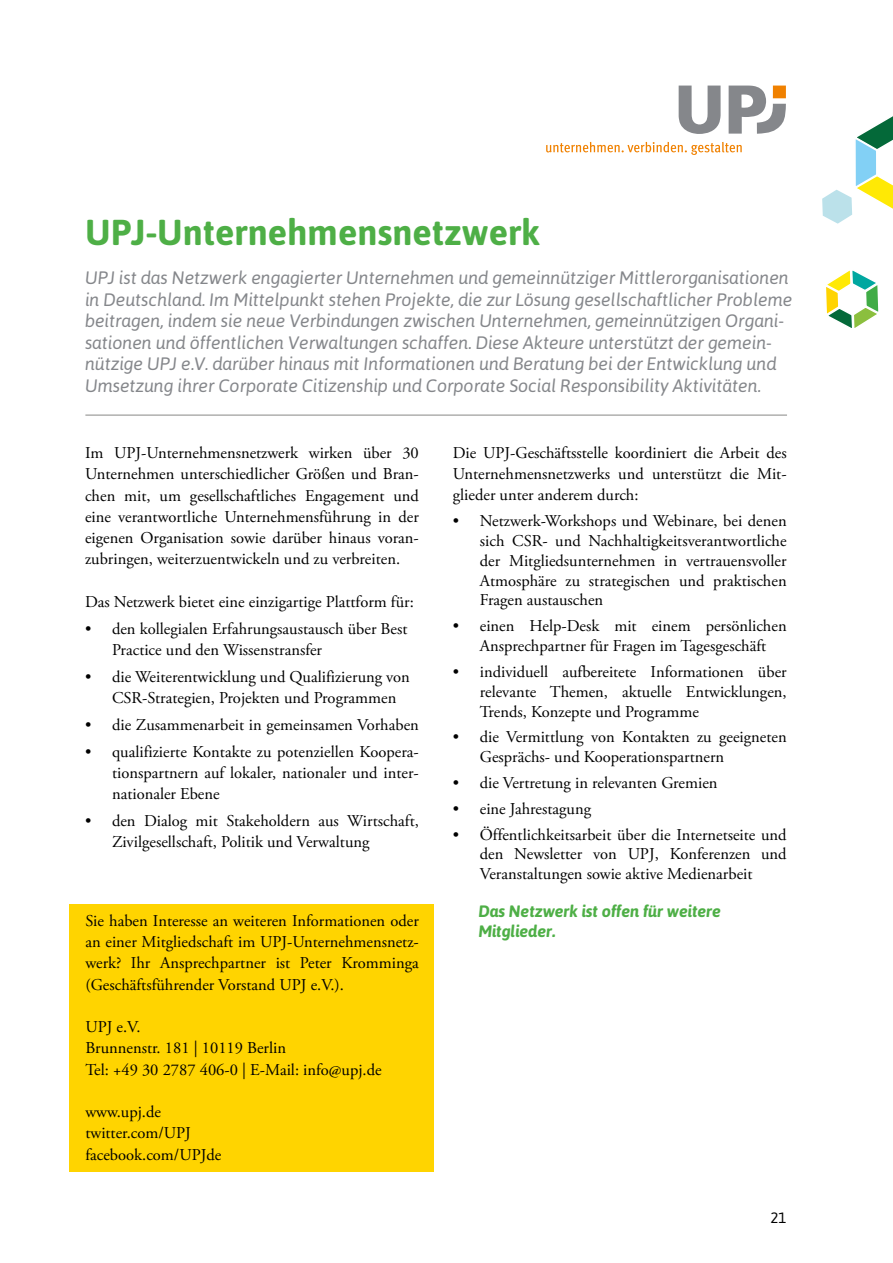
<style>
.page{position:relative;width:893px;height:1263px;background:#fff}
.page>*{position:absolute;margin:0;border:0;box-sizing:border-box;transform-origin:0 0}
.t1{font:700 36px "Asap";color:#4eaf46}
.t2{font:italic 18px/21.6px "Asap";letter-spacing:-.01em;color:#85878b}
.t3{font:16.5px/21.3px "Adobe Garamond Pro";color:#000;text-align:justify}
.t4{font:italic 700 16.5px/19.8px "Asap";letter-spacing:-.01em;color:#4eaf46}
.t5{font:15px "Asap";color:#000}
</style>
<div class="page">
<svg style="left:826px;top:270px;width:53px;height:58px"></svg>
<svg style="left:822px;top:116px;width:71px;height:108px"></svg>
<div style="left:69px;top:904px;width:365px;height:268px;background:#ffd400"></div>
<hr style="left:85px;top:415px;width:702px;height:1px;background:#878786">
<svg style="left:546px;top:142px;width:196px;height:13px"></svg>
<svg style="left:679px;top:86px;width:42px;height:48px"></svg>
<svg style="left:729px;top:86px;width:57px;height:48px"></svg>
<h1 class="t1" style="left:85px;top:212px;width:456px">UPJ-Unternehmensnetzwerk</h1>
<p class="t2" style="left:85px;top:267px;width:709px">UPJ ist das Netzwerk engagierter Unternehmen und gemeinnütziger Mittlerorganisationen in Deutschland. Im Mittelpunkt stehen Projekte, die zur Lösung gesellschaftlicher Probleme beitragen, indem sie neue Verbindungen zwischen Unternehmen, gemeinnützigen Organi&shy;sationen und öffentlichen Verwaltungen schaffen. Diese Akteure unterstützt der gemein&shy;nützige UPJ e.V. darüber hinaus mit Informationen und Beratung bei der Entwicklung und Umsetzung ihrer Corporate Citizenship und Corporate Social Responsibility Aktivitäten.</p>
<p class="t3" style="left:85px;top:443px;width:335px">Im UPJ-Unternehmensnetzwerk wirken über 30<br>Unternehmen unterschiedlicher Größen und Bran&shy;chen mit, um gesellschaftliches Engagement und eine verantwortliche Unternehmensführung in der eigenen Organisation sowie darüber hinaus voran&shy;zubringen, weiterzuentwickeln und zu verbreiten.</p>
<p class="t3" style="left:85px;top:591px;width:330px">Das Netzwerk bietet eine einzigartige Plattform für:</p>
<p class="t3" style="left:112px;top:619px;width:297px;text-indent:-27px">• den kollegialen Erfahrungsaustausch über Best<br>Practice und den Wissenstransfer</p>
<p class="t3" style="left:112px;top:667px;width:299px;text-indent:-27px">• die Weiterentwicklung und Qualifizierung von<br>CSR-Strategien, Projekten und Programmen</p>
<p class="t3" style="left:85px;top:714px;width:335px">• die Zusammenarbeit in gemeinsamen Vorhaben</p>
<p class="t3" style="left:112px;top:742px;width:308px;text-indent:-27px">• qualifizierte Kontakte zu potenziellen Koopera&shy;tionspartnern auf lokaler, nationaler und inter&shy;nationaler Ebene</p>
<p class="t3" style="left:112px;top:811px;width:308px;text-indent:-27px">• den Dialog mit Stakeholdern aus Wirtschaft,<br>Zivilgesellschaft, Politik und Verwaltung</p>
<p class="t3" style="left:85px;top:910px;width:335px">Sie haben Interesse an weiteren Informationen oder an einer Mitgliedschaft im UPJ-Unternehmensnetz&shy;werk? Ihr Ansprechpartner ist Peter Kromminga (Geschäftsführender Vorstand UPJ e.V.).</p>
<p class="t3" style="left:85px;top:1017px;width:298px;text-align:left">UPJ e.V.<br>Brunnenstr. 181 | 10119 Berlin<br>Tel: +49 30 2787 406-0 | E-Mail: info@upj.de</p>
<p class="t3" style="left:85px;top:1102px;width:137px;text-align:left">www.upj.de twitter.com/UPJ facebook.com/UPJde</p>
<p class="t3" style="left:453px;top:443px;width:335px">Die UPJ-Geschäftsstelle koordiniert die Arbeit des Unternehmensnetzwerks und unterstützt die Mit&shy;glieder unter anderem durch:</p>
<p class="t3" style="left:480px;top:512px;width:308px;line-height:19.8px;text-indent:-27px">• Netzwerk-Workshops und Webinare, bei denen sich CSR- und Nachhaltigkeitsverantwortliche der Mitgliedsunternehmen in vertrauensvoller Atmosphäre zu strategischen und praktischen Fragen austauschen</p>
<p class="t3" style="left:453px;top:617px;width:335px;line-height:19.8px;text-align:center">• einen Help-Desk mit einem persönlichen<br>Ansprechpartner für Fragen im Tagesgeschäft</p>
<p class="t3" style="left:480px;top:662px;width:308px;line-height:19.8px;text-indent:-27px">• individuell aufbereitete Informationen über relevante Themen, aktuelle Entwicklungen, Trends, Konzepte und Programme</p>
<p class="t3" style="left:480px;top:728px;width:308px;line-height:19.8px;text-indent:-27px">• die Vermittlung von Kontakten zu geeigneten<br>Gesprächs- und Kooperationspartnern</p>
<p class="t3" style="left:453px;top:773px;width:266px">• die Vertretung in relevanten Gremien</p>
<p class="t3" style="left:453px;top:798px;width:140px">• eine Jahrestagung</p>
<p class="t3" style="left:480px;top:825px;width:308px;line-height:19.8px;text-indent:-27px">• Öffentlichkeitsarbeit über die Internetseite und den Newsletter von UPJ, Konferenzen und Veranstaltungen sowie aktive Medienarbeit</p>
<p class="t4" style="left:478px;top:901px;width:244px">Das Netzwerk ist offen für weitere<br>Mitglieder.</p>
<p class="t5" style="left:771px;top:1209px;width:18px">21</p>
</div>
